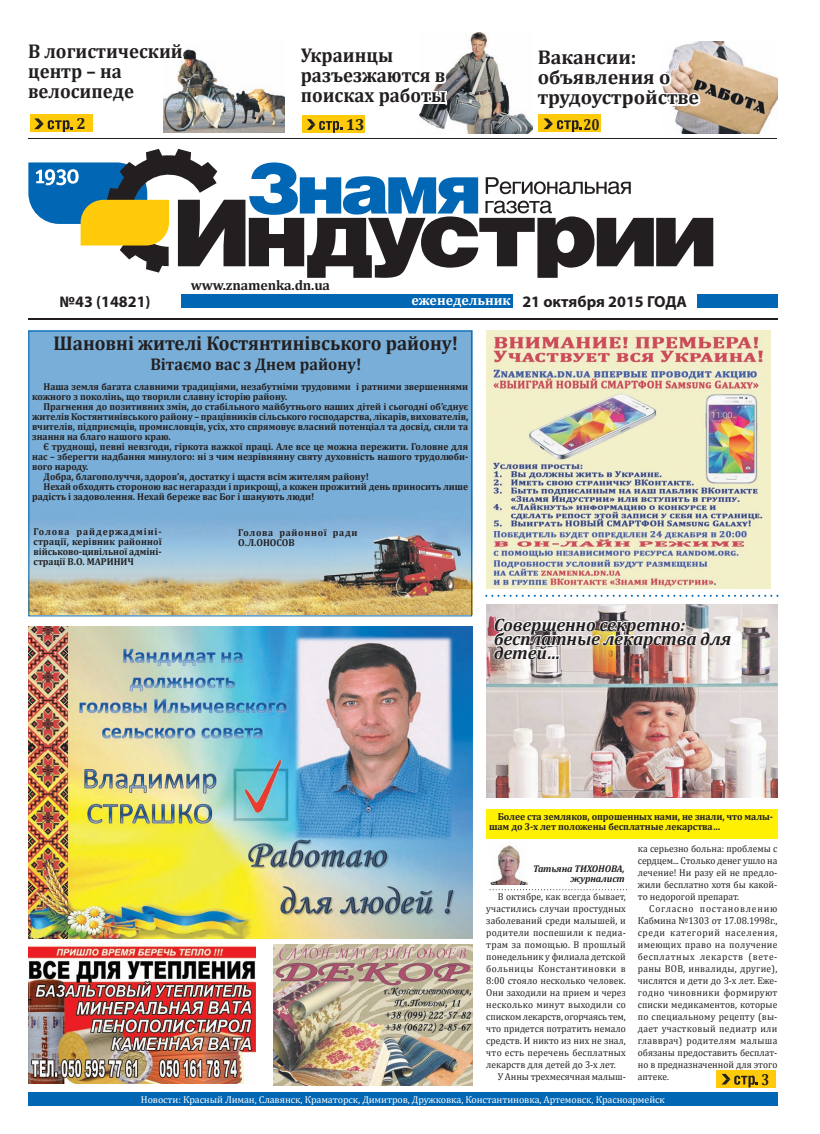
<style>
.page{position:relative;width:820px;height:1134px;background:#fff}
.page>*{position:absolute;margin:0;border:0;box-sizing:border-box;transform-origin:0 0}
.t1{font:700 20px/20px "Cambria";color:#231f20;scale:.94 1}
.t2{font:700 20px "Cambria";color:#231f20;scale:.95 1}
.t3{font:700 20px/20px "Cambria";color:#231f20}
.t4{font:italic 700 18px/14px "Cambria";letter-spacing:-.01em;color:#231f20}
.t5{font:700 17px "Cambria";color:#231f20;scale:.95 1}
.t6{font:700 16px "Myriad Pro";color:#231f20}
.t7{font:700 16px "Cambria";color:#231f20}
.t8{font:700 16px "Cambria";color:#231f20;scale:.86 1}
.t9{font:700 16px "Cambria";color:#231f20;scale:.84 1}
.t10{font:700 14px "Cambria";letter-spacing:-.01em;color:#231f20}
.t11{font:700 10px/10px "Cambria";color:#231f20;text-align:justify;scale:.95 1}
.t12{font:10px "Cambria";letter-spacing:.005em;color:#231f20;scale:.95 1}
.t13{font:10px "Cambria";letter-spacing:-.01em;color:#fff}
.t14{font:10px "Cambria";letter-spacing:.025em;color:#231f20;scale:.95 1}
.t15{font:700 10px/10px "Cambria";color:#231f20}
.t16{font:10px "Cambria";letter-spacing:.03em;color:#231f20;scale:.95 1}
.t17{font:700 10px/10px "Cambria";letter-spacing:.075em;color:#231f20;scale:.95 1}
.t18{font:10px "Cambria";letter-spacing:.06em;color:#231f20;scale:.95 1}
.t19{font:10px "Cambria";letter-spacing:.065em;color:#231f20;scale:.95 1}
.t20{font:10px "Cambria";letter-spacing:.035em;color:#231f20;scale:.95 1}
.t21{font:10px "Cambria";letter-spacing:.045em;color:#231f20;scale:.95 1}
.t22{font:10px "Cambria";letter-spacing:.04em;color:#231f20;scale:.95 1}
.t23{font:10px "Cambria";letter-spacing:.08em;color:#231f20;scale:.95 1}
.t24{font:italic 700 9.8px/10px "Cambria";letter-spacing:-.01em;color:#231f20;text-align:right}
.s1{font-family:"Cambria";font-size:14px;color:#fff}
</style>
<div class="page">
<img style="left:419px;top:33px;width:113px;height:100px">
<hr style="left:28px;top:138px;width:749px;height:1px;background:#231f20">
<svg style="left:28px;top:149px;width:685px;height:129px"></svg>
<svg style="left:419px;top:45px;width:30px;height:65px"></svg>
<div style="left:152px;top:294px;width:625px;height:13px;background:#0166b3"></div>
<div style="left:512px;top:294px;width:184px;height:14px;background:#fff"></div>
<div style="left:29px;top:294px;width:152px;height:14px;background:#fff"></div>
<hr style="left:28px;top:319px;width:749px;height:1px;background:#231f20">
<div style="left:28px;top:1092px;width:749px;height:13px;background:#0166b3"></div>
<div style="left:30px;top:115px;width:63px;height:17px;background:#feca0a"></div>
<svg style="left:34px;top:118px;width:39px;height:14px"></svg>
<div style="left:302px;top:116px;width:62px;height:17px;background:#feca0a"></div>
<svg style="left:307px;top:119px;width:35px;height:14px"></svg>
<div style="left:538px;top:115px;width:62px;height:17px;background:#feca0a"></div>
<svg style="left:543px;top:118px;width:38px;height:14px"></svg>
<img style="left:163px;top:49px;width:121px;height:84px">
<img style="left:675px;top:42px;width:102px;height:92px">
<img style="left:28px;top:942px;width:227px;height:142px">
<svg style="left:662px;top:47px;width:40px;height:65px"></svg>
<svg style="left:163px;top:49px;width:23px;height:56px"></svg>
<img style="left:490px;top:844px;width:38px;height:40px">
<svg style="left:489px;top:889px;width:135px;height:1px"></svg>
<img style="left:273px;top:944px;width:199px;height:142px">
<img style="left:486px;top:605px;width:291px;height:192px">
<div style="left:716px;top:1070px;width:59px;height:17px;background:#feca0a"></div>
<svg style="left:721px;top:1074px;width:36px;height:13px"></svg>
<img style="left:492px;top:617px;width:240px;height:44px">
<svg style="left:28px;top:331px;width:444px;height:285px;fill:#78aed7"></svg>
<div style="left:486px;top:809px;width:291px;height:29px;background:#fff101"></div>
<img style="left:28px;top:626px;width:444px;height:312px">
<svg style="left:485px;top:595px;width:293px;height:2px"></svg>
<img style="left:486px;top:331px;width:283px;height:257px">
<p class="t1" style="left:28px;top:41px;width:166px">В логистический центр – на велосипеде</p>
<p class="t1" style="left:300px;top:45px;width:156px">Украинцы разъезжаются в поисках работы</p>
<p class="t3" style="left:537px;top:47px;width:163px">Вакансии: объявления о трудоустройстве</p>
<p class="t7" style="left:76px;top:112px;width:11px">2</p>
<p class="t7" style="left:345px;top:113px;width:20px">13</p>
<p class="t8" style="left:583px;top:113px;width:20px">20</p>
<p class="t10" style="left:191px;top:276px;width:141px">www.znamenka.dn.ua</p>
<p class="t6" style="left:60px;top:291px;width:92px">№43 (14821)</p>
<p class="t6" style="left:411px;top:291px;width:277px"><span class="s1">еженедельник</span> 21 октября 2015 ГОДА</p>
<p class="t2" style="left:53px;top:329px;width:427px">Шановні жителі Костянтинівського району!</p>
<p class="t5" style="left:150px;top:352px;width:223px">Вітаємо вас з Днем району!</p>
<p class="t11" style="left:44px;top:381px;width:448px">Наша земля багата славними традиціями, незабутніми трудовими і ратними звершеннями</p>
<p class="t11" style="left:32px;top:391px;width:270px">кожного з поколінь, що творили славну історію району.</p>
<p class="t11" style="left:44px;top:401px;width:448px">Прагнення до позитивних змін, до стабільного майбутнього наших дітей і сьогодні об’єднує</p>
<p class="t11" style="left:32px;top:411px;width:460px">жителів Костянтинівського району – працівників сільського господарства, лікарів, вихователів,</p>
<p class="t11" style="left:32px;top:421px;width:460px">вчителів, підприємців, промисловців, усіх, хто спрямовує власний потенціал та досвід, сили та</p>
<p class="t11" style="left:32px;top:431px;width:147px">знання на благо нашого краю.</p>
<p class="t11" style="left:44px;top:441px;width:448px">Є труднощі, певні невзгоди, гіркота важкої праці. Але все це можна пережити. Головне для</p>
<p class="t11" style="left:32px;top:451px;width:460px">нас – зберегти надбання минулого: ні з чим незрівнянну святу духовність нашого трудолюби-</p>
<p class="t11" style="left:32px;top:461px;width:61px">вого народу.</p>
<p class="t11" style="left:44px;top:471px;width:344px">Добра, благополуччя, здоров’я, достатку і щастя всім жителям району!</p>
<p class="t11" style="left:44px;top:481px;width:448px">Нехай обходять стороною вас негаразди і прикрощі, а кожен прожитий день приносить лише</p>
<p class="t11" style="left:32px;top:491px;width:298px">радість і задоволення. Нехай береже вас Бог і шанують люди!</p>
<p class="t11" style="left:34px;top:526px;width:136px">Голова райдержадміні&shy;страції, керівник районної військово-цивільної адміні&shy;страції В.О. МАРИНИЧ</p>
<p class="t17" style="left:238px;top:527px;width:127px">Голова районної ради<br>О.Л.ОНОСОВ</p>
<p class="t4" style="left:493px;top:617px;width:239px">Совершенно секретно: бесплатные лекарства для детей…</p>
<p class="t15" style="left:489px;top:811px;width:285px;text-indent:9px">Более ста земляков, опрошенных нами, не знали, что малы&shy;шам до 3-х лет положены бесплатные лекарства…</p>
<p class="t24" style="left:533px;top:863px;width:93px">Татьяна ТИХОНОВА, журналист</p>
<p class="t12" style="left:497px;top:891px;width:136px">В октябре, как всегда бывает,</p>
<p class="t12" style="left:486px;top:903px;width:148px">участились случаи простудных</p>
<p class="t12" style="left:486px;top:915px;width:148px">заболеваний среди малышей, и</p>
<p class="t14" style="left:486px;top:927px;width:148px">родители поспешили к педиа-</p>
<p class="t16" style="left:486px;top:939px;width:148px">трам за помощью. В прошлый</p>
<p class="t12" style="left:486px;top:951px;width:148px">понедельник у филиала детской</p>
<p class="t21" style="left:486px;top:963px;width:148px">больницы Константиновки в</p>
<p class="t12" style="left:486px;top:975px;width:148px">8:00 стояло несколько человек.</p>
<p class="t12" style="left:486px;top:987px;width:148px">Они заходили на прием и через</p>
<p class="t14" style="left:486px;top:999px;width:148px">несколько минут выходили со</p>
<p class="t12" style="left:486px;top:1011px;width:148px">списком лекарств, огорчаясь тем,</p>
<p class="t12" style="left:486px;top:1023px;width:148px">что придется потратить немало</p>
<p class="t12" style="left:486px;top:1035px;width:148px">средств. И никто из них не знал,</p>
<p class="t14" style="left:486px;top:1047px;width:148px">что есть перечень бесплатных</p>
<p class="t12" style="left:486px;top:1059px;width:138px">лекарств для детей до 3-х лет.</p>
<p class="t12" style="left:497px;top:1071px;width:136px">У Анны трехмесячная малыш-</p>
<p class="t12" style="left:637px;top:843px;width:148px">ка серьезно больна: проблемы с</p>
<p class="t12" style="left:637px;top:855px;width:148px">сердцем... Столько денег ушло на</p>
<p class="t12" style="left:637px;top:867px;width:148px">лечение! Ни разу ей не предло-</p>
<p class="t12" style="left:637px;top:879px;width:148px">жили бесплатно хотя бы какой-</p>
<p class="t12" style="left:637px;top:891px;width:108px">то недорогой препарат.</p>
<p class="t23" style="left:649px;top:903px;width:136px">Согласно постановлению</p>
<p class="t12" style="left:637px;top:915px;width:148px">Кабмина №1303 от 17.08.1998г.,</p>
<p class="t18" style="left:637px;top:927px;width:148px">среди категорий населения,</p>
<p class="t16" style="left:637px;top:939px;width:148px">имеющих право на получение</p>
<p class="t19" style="left:637px;top:951px;width:148px">бесплатных лекарств (вете-</p>
<p class="t14" style="left:637px;top:963px;width:148px">раны ВОВ, инвалиды, другие),</p>
<p class="t12" style="left:637px;top:975px;width:148px">числятся и дети до 3-х лет. Еже-</p>
<p class="t22" style="left:637px;top:987px;width:148px">годно чиновники формируют</p>
<p class="t12" style="left:637px;top:999px;width:148px">списки медикаментов, которые</p>
<p class="t12" style="left:637px;top:1011px;width:148px">по специальному рецепту (вы-</p>
<p class="t16" style="left:637px;top:1023px;width:148px">дает участковый педиатр или</p>
<p class="t20" style="left:637px;top:1035px;width:148px">главврач) родителям малыша</p>
<p class="t12" style="left:637px;top:1047px;width:148px">обязаны предоставить бесплат-</p>
<p class="t12" style="left:637px;top:1059px;width:148px">но в предназначенной для этого</p>
<p class="t12" style="left:637px;top:1071px;width:34px">аптеке.</p>
<p class="t9" style="left:761px;top:1068px;width:11px">3</p>
<p class="t13" style="left:141px;top:1093px;width:525px">Новости: Красный Лиман, Славянск, Краматорск, Димитров, Дружковка, Константиновка, Артемовск, Красноармейск</p>
</div>
